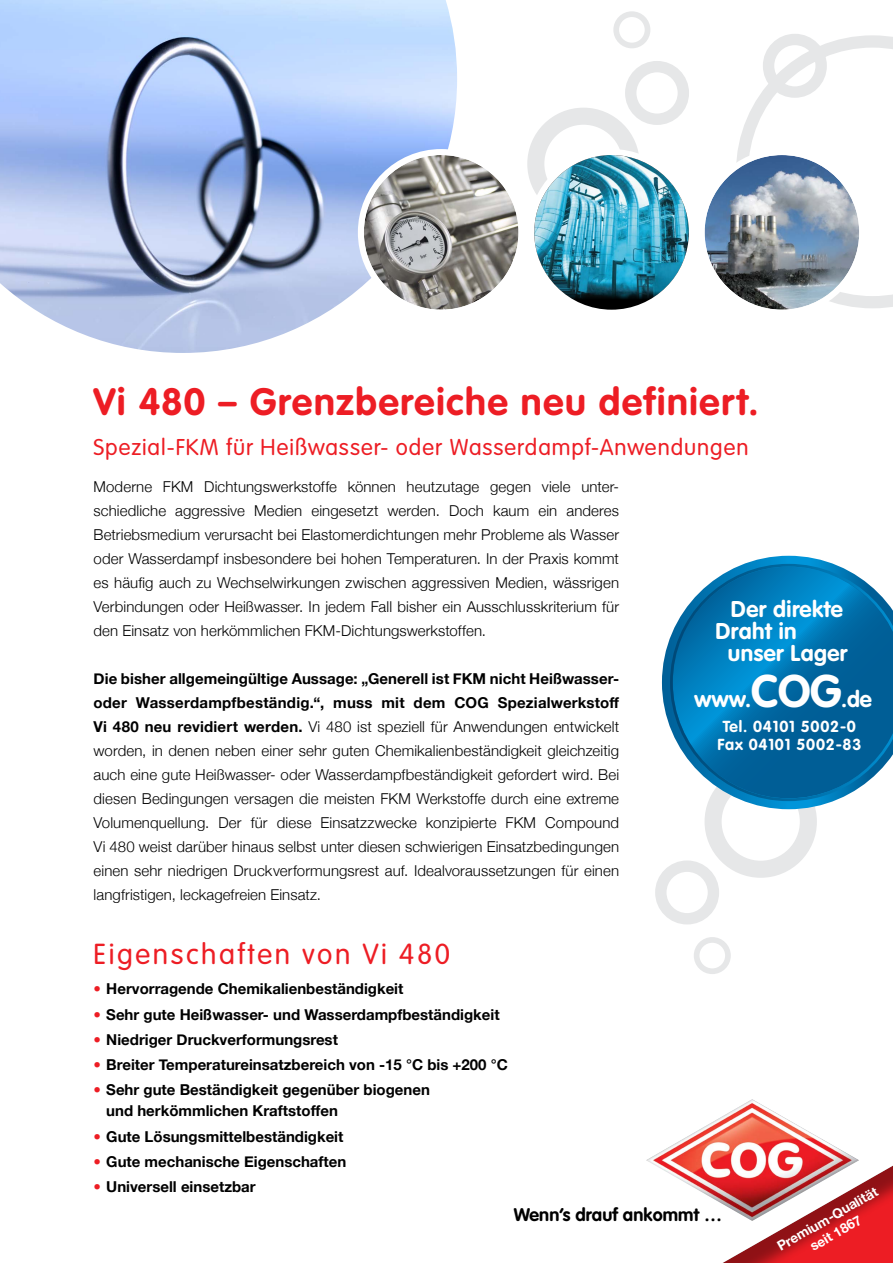
<style>
.page{position:relative;width:893px;height:1263px;background:#fff}
.page>*{position:absolute;margin:0;border:0;box-sizing:border-box;transform-origin:0 0}
.t1{font:700 37.5px "VAG Rounded";letter-spacing:.045em;color:#ed1d24}
.t2{font:300 28.5px "VAG Rounded";letter-spacing:.09em;color:#ed1d24}
.t3{font:300 22.5px "VAG Rounded";letter-spacing:.045em;color:#ed1d24}
.t4{font:700 22.5px "VAG Rounded";letter-spacing:.02em;color:#fff}
.t5{font:700 18px "VAG Rounded";letter-spacing:.005em;color:#000}
.t6{font:700 15.75px/18px "VAG Rounded";letter-spacing:.05em;color:#fff;text-align:center}
.t7{font:300 15px/24px "Helvetica Neue";letter-spacing:.01em;color:#000;text-align:justify}
.t8{font:700 15px/21px "Helvetica Neue";color:#000}
.t9{font:700 13.5px/16.5px "Helvetica Neue";color:#fff;text-align:center}
.s1{font-weight:700}
.s2{color:#ed1d24}
.s3{font-size:45px}
</style>
<div class="page">
<div style="left:527px;top:108px;width:113px;height:112px;border:17px solid #e6e7e8;border-radius:50%"></div>
<div style="left:625px;top:61px;width:64px;height:64px;border:11px solid #e6e7e8;border-radius:50%"></div>
<div style="left:613px;top:11px;width:37px;height:37px;border:6px solid #e6e7e8;border-radius:50%"></div>
<img style="left:0;top:0;width:457px;height:353px">
<div style="left:686px;top:1156px;width:207px;height:107px;background:#000;opacity:.4"></div>
<svg style="left:736px;top:35px;width:157px;height:273px"></svg>
<div style="left:763px;top:34px;width:64px;height:64px;border:11px solid #e6e7e8;border-radius:50%"></div>
<img style="left:646px;top:1099px;width:213px;height:122px">
<div style="left:705px;top:765px;width:112px;height:113px;border:17px solid #e6e7e8;border-radius:50%"></div>
<div style="left:655px;top:860px;width:64px;height:64px;border:11px solid #e6e7e8;border-radius:50%"></div>
<div style="left:694px;top:937px;width:37px;height:37px;border:6px solid #e6e7e8;border-radius:50%"></div>
<div style="left:361px;top:152px;width:160px;height:161px;background:#fff;border-radius:50%"></div>
<img style="left:364px;top:155px;width:154px;height:155px;border-radius:77px">
<div style="left:358px;top:149px;width:166px;height:167px;border:6px solid #fff;border-radius:50%"></div>
<img style="left:705px;top:155px;width:154px;height:155px;border-radius:77px">
<div style="left:699px;top:149px;width:166px;height:167px;border:6px solid #fff;border-radius:50%"></div>
<svg style="left:531px;top:152px;width:161px;height:161px"></svg>
<img style="left:534px;top:155px;width:154px;height:145px">
<div style="left:528px;top:149px;width:167px;height:167px;border:6px solid #fff;border-radius:50%"></div>
<svg style="left:662px;top:556px;width:172px;height:253px"></svg>
<svg style="left:670px;top:564px;width:223px;height:237px;background:#1d7fb4"></svg>
<h1 class="t1" style="left:94px;top:380px;width:666px">Vi 480 – Grenzbereiche neu definiert.</h1>
<h3 class="t3" style="left:94px;top:434px;width:657px">Spezial-FKM für Heißwasser- oder Wasserdampf-Anwendungen</h3>
<p class="t7" style="left:94px;top:474px;width:527px">Moderne FKM Dichtungswerkstoffe können heutzutage gegen viele unter&shy;schiedliche aggressive Medien eingesetzt werden. Doch kaum ein anderes Betriebsmedium verursacht bei Elastomerdichtungen mehr Probleme als Wasser oder Wasserdampf insbesondere bei hohen Temperaturen. In der Praxis kommt es häufig auch zu Wechselwirkungen zwischen aggressiven Medien, wässrigen Verbindungen oder Heißwasser. In jedem Fall bisher ein Ausschlusskriterium für den Einsatz von herkömmlichen FKM-Dichtungswerkstoffen.</p>
<p class="t7" style="left:94px;top:666px;width:527px"><span class="s1">Die bisher allgemeingültige Aussage: „Generell ist FKM nicht Heißwasser&shy;oder Wasserdampfbeständig.“, muss mit dem COG Spezialwerkstoff Vi 480 neu revidiert werden.</span> Vi 480 ist speziell für Anwendungen entwickelt worden, in denen neben einer sehr guten Chemikalienbeständigkeit gleichzeitig auch eine gute Heißwasser- oder Wasserdampfbeständigkeit gefordert wird. Bei diesen Bedingungen versagen die meisten FKM Werkstoffe durch eine extreme Volumenquellung. Der für diese Einsatzzwecke konzipierte FKM Compound Vi 480 weist darüber hinaus selbst unter diesen schwierigen Einsatzbedingungen einen sehr niedrigen Druckverformungsrest auf. Idealvoraussetzungen für einen langfristigen, leckagefreien Einsatz.</p>
<h2 class="t2" style="left:94px;top:937px;width:358px">Eigenschaften von Vi 480</h2>
<p class="t8" style="left:94px;top:978px;width:311px"><span class="s2">•</span> Hervorragende Chemikalienbeständigkeit</p>
<p class="t8" style="left:94px;top:1003px;width:408px"><span class="s2">•</span> Sehr gute Heißwasser- und Wasserdampfbeständigkeit</p>
<p class="t8" style="left:94px;top:1028px;width:246px"><span class="s2">•</span> Niedriger Druckverformungsrest</p>
<p class="t8" style="left:94px;top:1053px;width:416px"><span class="s2">•</span> Breiter Temperatureinsatzbereich von -15 °C bis +200 °C</p>
<p class="t8" style="left:106px;top:1079px;width:325px;text-indent:-13px"><span class="s2">•</span> Sehr gute Beständigkeit gegenüber biogenen und herkömmlichen Kraftstoffen</p>
<p class="t8" style="left:94px;top:1125px;width:251px"><span class="s2">•</span> Gute Lösungsmittelbeständigkeit</p>
<p class="t8" style="left:94px;top:1150px;width:254px"><span class="s2">•</span> Gute mechanische Eigenschaften</p>
<p class="t8" style="left:94px;top:1175px;width:164px"><span class="s2">•</span> Universell einsetzbar</p>
<h3 class="t4" style="left:731px;top:596px;width:114px">Der direkte</h3>
<h3 class="t4" style="left:715px;top:618px;width:83px">Draht in</h3>
<h3 class="t4" style="left:728px;top:640px;width:121px">unser Lager</h3>
<h3 class="t4" style="left:694px;top:686px;width:179px">www.<span class="s3">COG</span>.de</h3>
<p class="t6" style="left:717px;top:718px;width:145px">Tel. 04101 5002-0<br>Fax 04101 5002-83</p>
<p class="t9" style="left:774px;top:1239px;width:115px;rotate:-30deg">Premium-Qualität seit 1867</p>
<p class="t5" style="left:514px;top:1204px;width:210px">Wenn’s drauf ankommt …</p>
</div>
